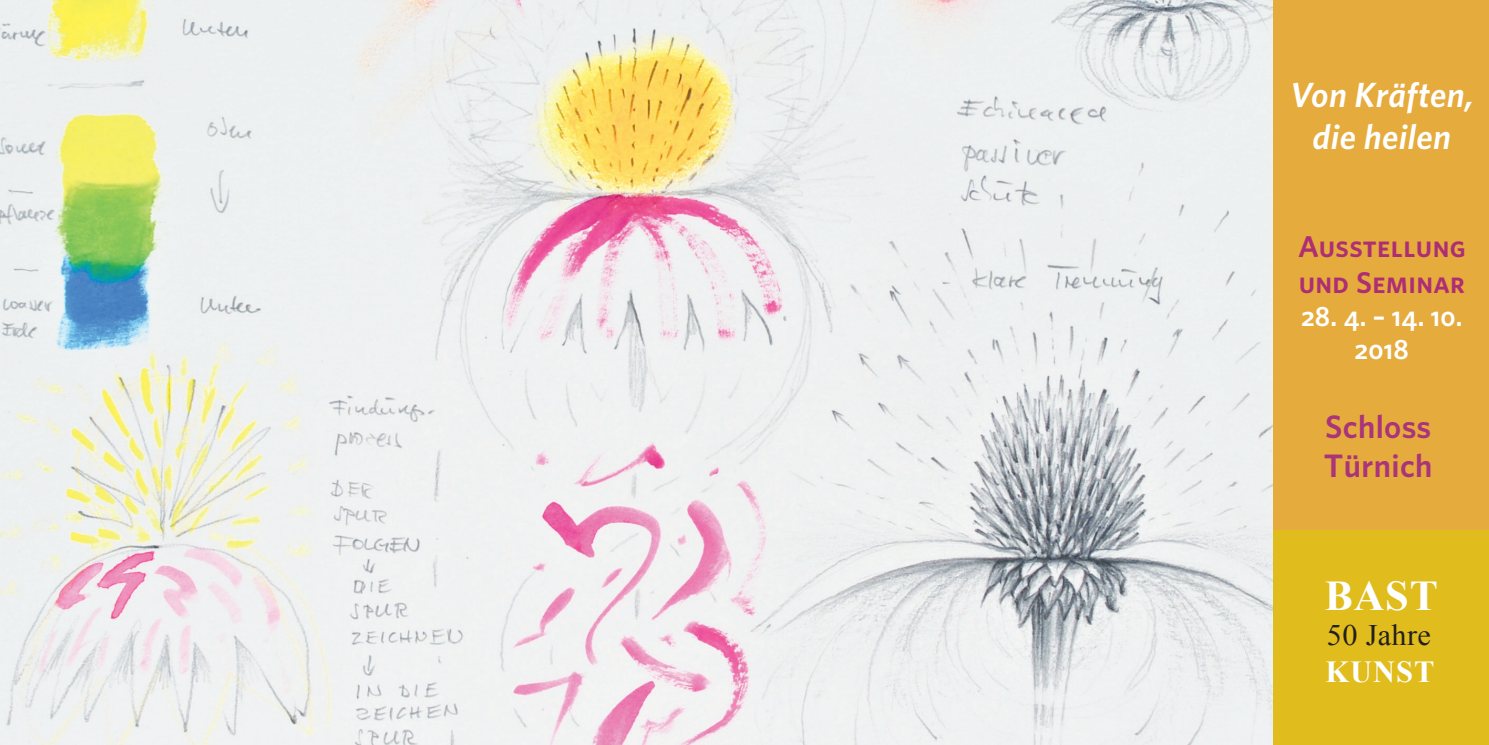
<style>
.page{position:relative;width:1489px;height:745px;background:#fff}
.page>*{position:absolute;margin:0;border:0;box-sizing:border-box;transform-origin:0 0}
.t1{font:700 42.25px "Times New Roman";color:#fff}
.t2{font:italic 600 35px/42px "Whitney";letter-spacing:.01em;color:#fff;text-align:center}
.t3{font:600 32.5px/39px "Whitney";letter-spacing:.01em;color:#aa347a}
.t4{font:700 30.5px "Times New Roman";letter-spacing:.03em;color:#fff}
.t5{font:30px/36px "Whitney Semibold SC";letter-spacing:.01em;color:#ad2e73}
.t6{font:29.75px "Times New Roman";letter-spacing:.01em;color:#231f20}
.t7{font:27.5px "Whitney Semibold SC";letter-spacing:.01em;color:#fff}
</style>
<div class="page">
<div style="left:1272px;top:529px;width:216px;height:215px;background:#e0bd1c"></div>
<div style="left:1272px;top:0;width:216px;height:529px;background:#e6ab3d"></div>
<img style="left:0;top:0;width:1272px;height:744px">
<p class="t2" style="left:1289px;top:72px;width:185px">Von Kräften, die heilen</p>
<p class="t5" style="left:1297px;top:227px;width:169px">Ausstellung und Seminar</p>
<p class="t7" style="left:1300px;top:299px;width:163px">28. 4. – 14. 10.</p>
<p class="t7" style="left:1354px;top:332px;width:56px">2018</p>
<p class="t3" style="left:1323px;top:406px;width:110px">Schloss<br>Türnich</p>
<p class="t1" style="left:1324px;top:564px;width:115px">BAST</p>
<p class="t6" style="left:1326px;top:614px;width:105px">50 Jahre</p>
<p class="t4" style="left:1325px;top:649px;width:110px">KUNST</p>
</div>
